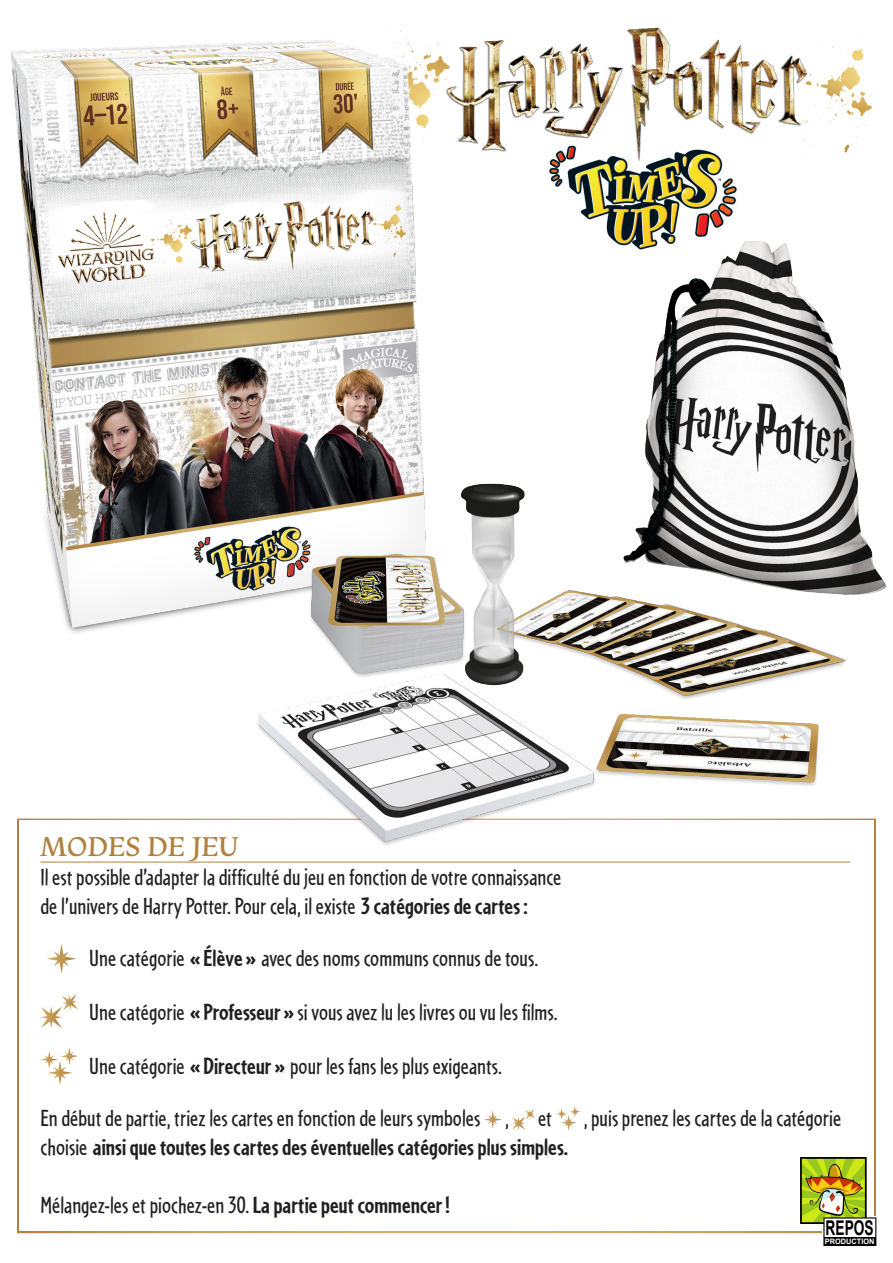
<style>
.page{position:relative;width:893px;height:1263px;background:#fff}
.page>*{position:absolute;margin:0;border:0;box-sizing:border-box;transform-origin:0 0}
.t1{font:28.5px "Monarcha";color:#b1803f}
.TXT___BIG_SPACE{font:24.3px/29.1px "Cafeteria";color:#231f20}
.t2{font:700 24.3px "Cafeteria";color:#231f20}
.t3{font:700 20.25px "Arial";color:#000;scale:.68 1}
.t4{font:700 7.5px "Arial";color:#fff}
.s1{font-weight:700}
.s2{font-weight:400}
</style>
<div class="page">
<div style="left:17px;top:819px;width:859px;height:414px;background:#fff;border:4px solid #fff"></div>
<svg style="left:797px;top:1154px;width:80px;height:92px"></svg>
<div style="left:824px;top:1237px;width:52px;height:8px;background:#000"></div>
<hr style="left:40px;top:861px;width:810px;height:1px;background:#b1803f">
<svg style="left:47px;top:944px;width:29px;height:30px"></svg>
<svg style="left:41px;top:994px;width:37px;height:34px"></svg>
<svg style="left:41px;top:1047px;width:37px;height:38px"></svg>
<svg style="left:484px;top:1110px;width:18px;height:19px"></svg>
<svg style="left:512px;top:1109px;width:23px;height:21px"></svg>
<svg style="left:556px;top:1106px;width:25px;height:25px"></svg>
<img style="left:439px;top:27px;width:433px;height:127px">
<img style="left:545px;top:129px;width:198px;height:73px">
<img style="left:10px;top:28px;width:429px;height:605px">
<img style="left:238px;top:202px;width:649px;height:659px">
<h2 class="t1" style="left:40px;top:827px;width:199px">MODES DE JEU</h2>
<p class="TXT___BIG_SPACE" style="left:40px;top:862px;width:522px">Il est possible d’adapter la difficulté du jeu en fonction de votre connaissance de l’univers de Harry Potter. Pour cela, il existe <span class="s1">3 catégories de cartes:</span></p>
<p class="TXT___BIG_SPACE" style="left:89px;top:943px;width:450px">Une catégorie <span class="s1">« Élève »</span> avec des noms communs connus de tous.</p>
<p class="TXT___BIG_SPACE" style="left:89px;top:997px;width:470px">Une catégorie <span class="s1">« Professeur »</span> si vous avez lu les livres ou vu les films.</p>
<p class="TXT___BIG_SPACE" style="left:89px;top:1051px;width:414px">Une catégorie <span class="s1">« Directeur »</span> pour les fans les plus exigeants.</p>
<p class="TXT___BIG_SPACE" style="left:40px;top:1103px;width:513px">En début de partie, triez les cartes en fonction de leurs symboles , et</p>
<p class="TXT___BIG_SPACE" style="left:584px;top:1103px;width:259px">, puis prenez les cartes de la catégorie</p>
<p class="t2" style="left:40px;top:1133px;width:529px"><span class="s2">choisie</span> ainsi que toutes les cartes des éventuelles catégories plus simples.</p>
<p class="TXT___BIG_SPACE" style="left:40px;top:1190px;width:411px">Mélangez-les et piochez-en 30. <span class="s1">La partie peut commencer!</span></p>
<p class="t3" style="left:826px;top:1215px;width:72px">REPOS</p>
<p class="t4" style="left:825px;top:1236px;width:51px">PRODUCTION</p>
</div>
